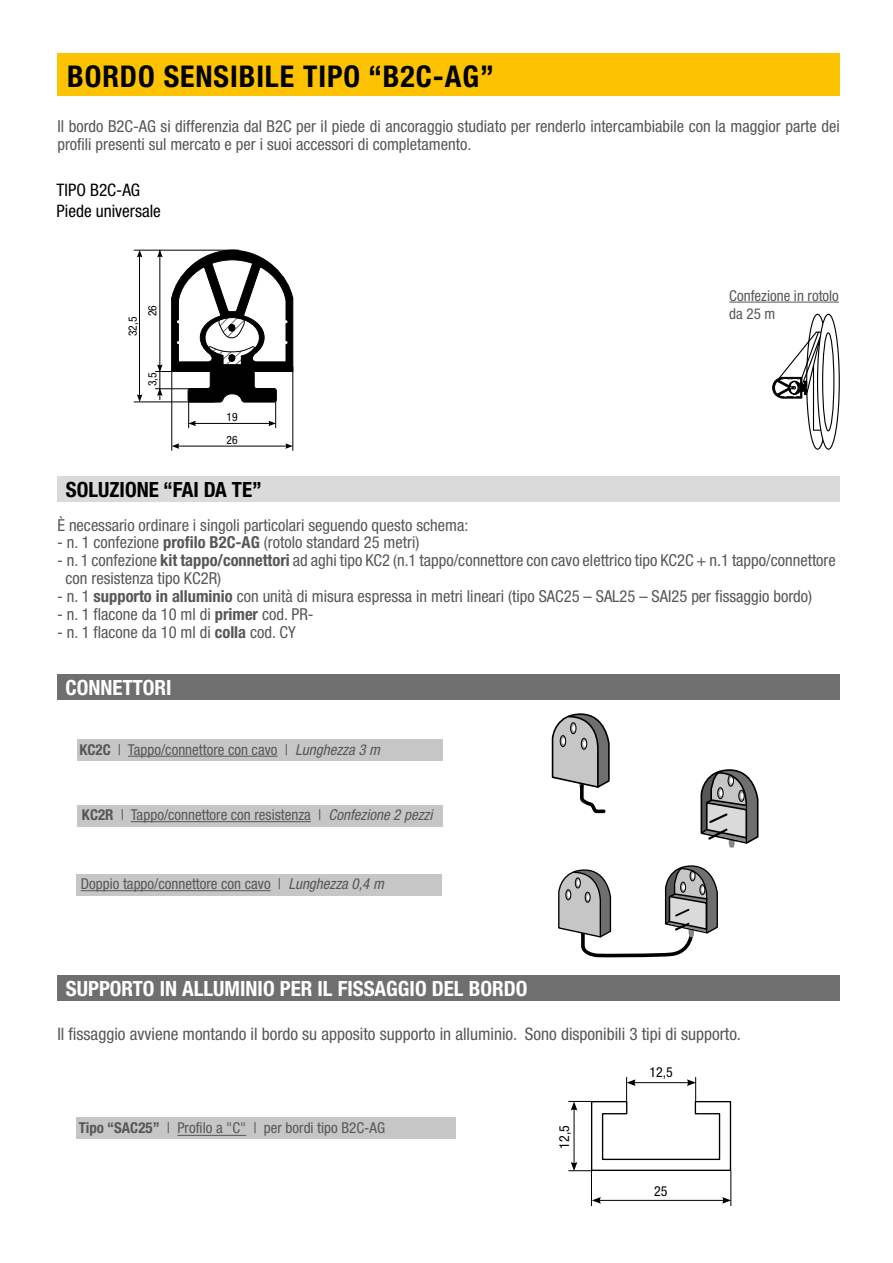
<style>
.page{position:relative;width:893px;height:1263px;background:#fff}
.page>*{position:absolute;margin:0;border:0;box-sizing:border-box;transform-origin:0 0}
.t1{font:700 condensed 30px "Helvetica Neue LT Std";letter-spacing:.03em;color:#000}
.t2{font:700 condensed 21px "Helvetica Neue LT Std";color:#fff}
.t3{font:700 condensed 21px "Helvetica Neue LT Std";color:#000}
.t4{font:condensed 17.25px "Helvetica Neue LT Std";color:#575756}
.t5{font:condensed 17.25px/21px "Helvetica Neue LT Std";color:#000}
.t6{font:condensed 16.5px/17.9px "Helvetica Neue LT Std";color:#575756}
.t7{font:condensed 15px/18px "Helvetica Neue LT Std";color:#575756}
.t8{font:condensed 13.8px "Helvetica Neue LT Std";color:#000}
.t9{font:condensed 11.55px "Helvetica Neue LT Std";color:#000}
.s1{font-weight:700}
.s2{font-style:italic}
</style>
<div class="page">
<div style="left:57px;top:53px;width:783px;height:43px;background:#fdc300"></div>
<hr style="left:729px;top:302px;width:110px;height:1px;background:#575756">
<svg style="left:817px;top:314px;width:22px;height:135px"></svg>
<div style="left:817px;top:314px;width:23px;height:136px;border:1px solid #000;border-radius:50%"></div>
<div style="left:823px;top:333px;width:11px;height:98px;background:#fff;border-radius:50%"></div>
<div style="left:822px;top:332px;width:12px;height:99px;border:1px solid #000;border-radius:50%"></div>
<svg style="left:772px;top:331px;width:50px;height:100px"></svg>
<hr style="left:139px;top:253px;width:1px;height:145px;background:#000">
<hr style="left:134px;top:402px;width:80px;height:1px;background:#000">
<hr style="left:134px;top:250px;width:105px;height:1px;background:#000">
<svg style="left:137px;top:394px;width:5px;height:8px"></svg>
<svg style="left:137px;top:250px;width:5px;height:7px"></svg>
<svg style="left:155px;top:250px;width:138px;height:178px"></svg>
<hr style="left:175px;top:446px;width:114px;height:1px;background:#000">
<hr style="left:172px;top:366px;width:1px;height:85px;background:#000">
<hr style="left:293px;top:366px;width:1px;height:85px;background:#000">
<svg style="left:285px;top:443px;width:8px;height:6px"></svg>
<svg style="left:172px;top:443px;width:7px;height:6px"></svg>
<div style="left:77px;top:739px;width:365px;height:22px;background:#c6c6c6"></div>
<hr style="left:128px;top:756px;width:150px;height:1px;background:#575756">
<div style="left:77px;top:805px;width:365px;height:22px;background:#c6c6c6"></div>
<hr style="left:131px;top:821px;width:180px;height:1px;background:#575756">
<div style="left:57px;top:674px;width:783px;height:26px;background:#706f6f"></div>
<div style="left:57px;top:476px;width:783px;height:26px;background:#dadada"></div>
<div style="left:77px;top:874px;width:365px;height:21px;background:#c6c6c6"></div>
<hr style="left:81px;top:890px;width:190px;height:1px;background:#575756">
<svg style="left:551px;top:301px;width:208px;height:657px"></svg>
<hr style="left:591px;top:1170px;width:1px;height:36px;background:#000">
<hr style="left:596px;top:1200px;width:129px;height:1px;background:#000">
<hr style="left:730px;top:1170px;width:1px;height:36px;background:#000">
<svg style="left:722px;top:1197px;width:9px;height:7px"></svg>
<svg style="left:592px;top:1197px;width:9px;height:7px"></svg>
<svg style="left:568px;top:1077px;width:164px;height:95px"></svg>
<div style="left:77px;top:1118px;width:379px;height:21px;background:#c6c6c6"></div>
<hr style="left:177px;top:1135px;width:69px;height:1px;background:#575756">
<div style="left:57px;top:975px;width:783px;height:25px;background:#706f6f"></div>
<h1 class="t1" style="left:67px;top:58px;width:428px">BORDO SENSIBILE TIPO “B2C-AG”</h1>
<p class="t6" style="left:57px;top:117px;width:784px">Il bordo B2C-AG si differenzia dal B2C per il piede di ancoraggio studiato per renderlo intercambiabile con la maggior parte dei profili presenti sul mercato e per i suoi accessori di completamento.</p>
<p class="t5" style="left:57px;top:179px;width:106px">TIPO B2C-AG<br>Piede universale</p>
<p class="t9" style="left:126px;top:336px;width:21px;rotate:-90deg">32,5</p>
<p class="t9" style="left:146px;top:316px;width:13px;rotate:-90deg">26</p>
<p class="t9" style="left:146px;top:386px;width:15px;rotate:-90deg">3,5</p>
<p class="t9" style="left:227px;top:410px;width:13px">19</p>
<p class="t9" style="left:227px;top:433px;width:13px">26</p>
<p class="t3" style="left:66px;top:477px;width:197px">SOLUZIONE “FAI DA TE”</p>
<p class="t7" style="left:729px;top:286px;width:111px">Confezione in rotolo da 25 m</p>
<p class="t6" style="left:57px;top:516px;width:413px">È necessario ordinare i singoli particolari seguendo questo schema:</p>
<p class="t6" style="left:57px;top:533px;width:364px">- n. 1 confezione <span class="s1">profilo B2C-AG</span> (rotolo standard 25 metri)</p>
<p class="t6" style="left:66px;top:551px;width:772px;text-indent:-9px">- n. 1 confezione <span class="s1">kit tappo/connettori</span> ad aghi tipo KC2 (n.1 tappo/connettore con cavo elettrico tipo KC2C + n.1 tappo/connettore con resistenza tipo KC2R)</p>
<p class="t6" style="left:57px;top:587px;width:757px">- n. 1 <span class="s1">supporto in alluminio</span> con unità di misura espressa in metri lineari (tipo SAC25 – SAL25 – SAI25 per fissaggio bordo)</p>
<p class="t6" style="left:57px;top:605px;width:258px">- n. 1 flacone da 10 ml di <span class="s1">primer</span> cod. PR-</p>
<p class="t6" style="left:57px;top:623px;width:240px">- n. 1 flacone da 10 ml di <span class="s1">colla</span> cod. CY</p>
<p class="t2" style="left:66px;top:675px;width:108px">CONNETTORI</p>
<p class="t7" style="left:79px;top:740px;width:302px"><span class="s1">KC2C</span> | Tappo/connettore con cavo | <span class="s2">Lunghezza 3 m</span></p>
<p class="t7" style="left:82px;top:806px;width:352px"><span class="s1">KC2R</span> | Tappo/connettore con resistenza | <span class="s2">Confezione 2 pezzi</span></p>
<p class="t7" style="left:81px;top:875px;width:305px">Doppio tappo/connettore con cavo | <span class="s2">Lunghezza 0,4 m</span></p>
<p class="t2" style="left:66px;top:976px;width:463px">SUPPORTO IN ALLUMINIO PER IL FISSAGGIO DEL BORDO</p>
<p class="t4" style="left:57px;top:1024px;width:685px">Il fissaggio avviene montando il bordo su apposito supporto in alluminio. Sono disponibili 3 tipi di supporto.</p>
<p class="t7" style="left:79px;top:1119px;width:308px"><span class="s1">Tipo “SAC25”</span> | Profilo a "C" | per bordi tipo B2C-AG</p>
<p class="t8" style="left:556px;top:1149px;width:25px;rotate:-90deg">12,5</p>
<p class="t8" style="left:650px;top:1064px;width:25px">12,5</p>
<p class="t8" style="left:654px;top:1183px;width:15px">25</p>
</div>
